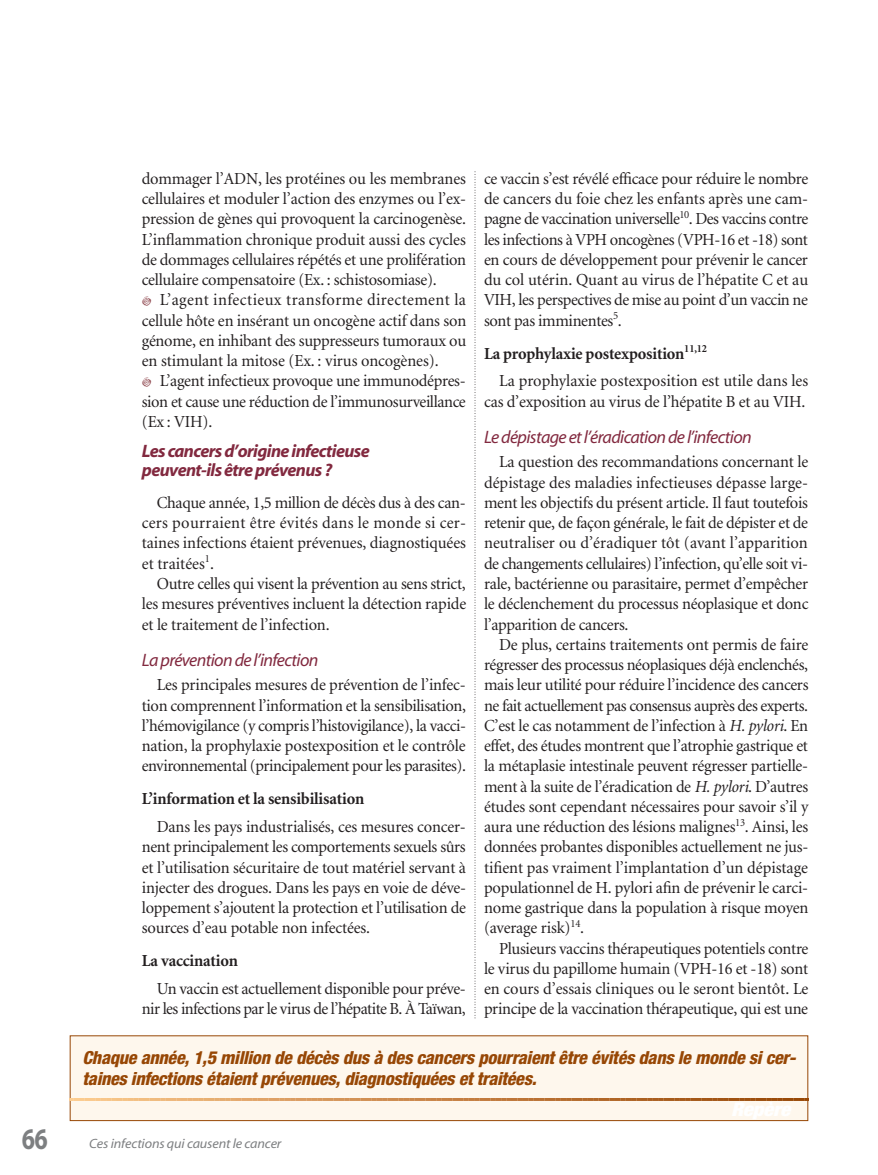
<style>
.page{position:relative;width:878px;height:1175px;background:#fff}
.page>*{position:absolute;margin:0;border:0;box-sizing:border-box;transform-origin:0 0}
.t1{font:700 30px "Myriad";color:#7d7f81;scale:.8 1}
.t2{font:italic 800 condensed 18px/21.8px "Helvetica Neue";letter-spacing:-.015em;color:#974705}
.t3{font:italic 18px "Myriad";letter-spacing:-.035em;color:#82293f}
.t4{font:italic 700 18px/19.5px "Myriad";letter-spacing:-.035em;color:#82293f}
.t5{font:16.8px/20.2px "Minion";letter-spacing:-.015em;color:#231f20;text-align:justify}
.t6{font:16.8px/27.8px "Minion";letter-spacing:.005em;color:#231f20}
.t7{font:700 16.8px "Minion";letter-spacing:-.01em;color:#231f20}
.t8{font:italic 13.5px "Myriad";letter-spacing:-.01em;color:#7d7f81;scale:1.05 1}
.s1{font-weight:700}
.s2{font-style:italic}
</style>
<div class="page">
<svg style="left:474px;top:172px;width:1px;height:847px"></svg>
<div style="left:70px;top:1035px;width:737px;height:85px;background:#fef7ed"></div>
<svg style="left:70px;top:1098px;width:23px;height:22px"></svg>
<hr style="left:97px;top:1098px;width:2px;height:22px;background:#f9c78a">
<svg style="left:103px;top:1098px;width:109px;height:3px"></svg>
<hr style="left:216px;top:1098px;width:2px;height:22px;background:#e6ae71">
<svg style="left:222px;top:1098px;width:109px;height:3px"></svg>
<hr style="left:335px;top:1098px;width:2px;height:22px;background:#d59559">
<svg style="left:341px;top:1098px;width:255px;height:3px"></svg>
<hr style="left:600px;top:1098px;width:2px;height:22px;background:#b16728">
<svg style="left:606px;top:1098px;width:109px;height:3px"></svg>
<hr style="left:719px;top:1098px;width:2px;height:22px;background:#a25414">
<svg style="left:725px;top:1098px;width:82px;height:3px"></svg>
<p class="t5" style="left:484px;top:170px;width:326px">ce vaccin s’est révélé efficace pour réduire le nombre de cancers du foie chez les enfants après une cam&shy;pagne de vaccination universelle<sup>10</sup>. Des vaccins contre les infections à VPH oncogènes (VPH-16 et -18) sont en cours de développement pour prévenir le cancer du col utérin. Quant au virus de l’hépatite C et au VIH, les perspectives de mise au point d’un vaccin ne sont pas imminentes<sup>5</sup>.</p>
<p class="t6" style="left:499px;top:341px;width:311px;text-indent:-15px"><span class="s1">La prophylaxie postexposition</span><sup>11,12<br></sup>La prophylaxie postexposition est utile dans les</p>
<p class="t5" style="left:484px;top:392px;width:323px">cas d’exposition au virus de l’hépatite B et au VIH.</p>
<p class="t3" style="left:484px;top:430px;width:269px">Le dépistage et l’éradication de l’infection</p>
<p class="t5" style="left:484px;top:453px;width:326px;text-indent:15px">La question des recommandations concernant le dépistage des maladies infectieuses dépasse large&shy;ment les objectifs du présent article. Il faut toutefois retenir que, de façon générale, le fait de dépister et de neutraliser ou d’éradiquer tôt (avant l’apparition de changements cellulaires) l’infection, qu’elle soit vi&shy;rale, bactérienne ou parasitaire, permet d’empêcher le déclenchement du processus néoplasique et donc l’apparition de cancers.</p>
<p class="t5" style="left:484px;top:635px;width:326px;text-indent:15px">De plus, certains traitements ont permis de faire régresser des processus néoplasiques déjà enclenchés, mais leur utilité pour réduire l’incidence des cancers ne fait actuellement pas consensus auprès des experts.<br>C’est le cas notamment de l’infection à <span class="s2">H. pylori</span>. En effet, des études montrent que l’atrophie gastrique et la métaplasie intestinale peuvent régresser partielle&shy;ment à la suite de l’éradication de <span class="s2">H. pylori</span>. D’autres études sont cependant nécessaires pour savoir s’il y aura une réduction des lésions malignes<sup>13</sup>. Ainsi, les données probantes disponibles actuellement ne jus&shy;tifient pas vraiment l’implantation d’un dépistage populationnel de H. pylori afin de prévenir le carci&shy;nome gastrique dans la population à risque moyen (average risk)<sup>14</sup>.</p>
<p class="t5" style="left:484px;top:939px;width:326px;text-indent:15px">Plusieurs vaccins thérapeutiques potentiels contre le virus du papillome humain (VPH-16 et -18) sont en cours d’essais cliniques ou le seront bientôt. Le principe de la vaccination thérapeutique, qui est une</p>
<p class="t2" style="left:82px;top:1047px;width:715px">Chaque année, 1,5 million de décès dus à des cancers pourraient être évités dans le monde si cer&shy;taines infections étaient prévenues, diagnostiquées et traitées.</p>
<p class="t5" style="left:142px;top:170px;width:326px">dommager l’ADN, les protéines ou les membranes cellulaires et moduler l’action des enzymes ou l’ex&shy;pression de gènes qui provoquent la carcinogenèse.<br>L’inflammation chronique produit aussi des cycles de dommages cellulaires répétés et une prolifération cellulaire compensatoire (Ex. : schistosomiase).</p>
<p class="t5" style="left:142px;top:291px;width:326px;text-indent:18px">L’agent infectieux transforme directement la cellule hôte en insérant un oncogène actif dans son génome, en inhibant des suppresseurs tumoraux ou en stimulant la mitose (Ex. : virus oncogènes).</p>
<p class="t5" style="left:142px;top:372px;width:325px;text-indent:18px">L’agent infectieux provoque une immunodépres&shy;sion et cause une réduction de l’immunosurveillance (Ex : VIH).</p>
<p class="t4" style="left:142px;top:443px;width:229px">Les cancers d’origine infectieuse peuvent-ils être prévenus ?</p>
<p class="t5" style="left:142px;top:494px;width:326px;text-indent:15px">Chaque année, 1,5 million de décès dus à des can&shy;cers pourraient être évités dans le monde si cer&shy;taines infections étaient prévenues, diagnostiquées et traitées<sup>1</sup>.</p>
<p class="t5" style="left:142px;top:575px;width:326px;text-indent:15px">Outre celles qui visent la prévention au sens strict, les mesures préventives incluent la détection rapide et le traitement de l’infection.</p>
<p class="t3" style="left:142px;top:652px;width:178px">La prévention de l’infection</p>
<p class="t5" style="left:142px;top:676px;width:326px;text-indent:15px">Les principales mesures de prévention de l’infec&shy;tion comprennent l’information et la sensibilisation, l’hémovigilance (y compris l’histovigilance), la vacci&shy;nation, la prophylaxie postexposition et le contrôle environnemental (principalement pour les parasites).</p>
<p class="t7" style="left:142px;top:792px;width:224px">L’information et la sensibilisation</p>
<p class="t5" style="left:142px;top:818px;width:326px;text-indent:15px">Dans les pays industrialisés, ces mesures concer&shy;nent principalement les comportements sexuels sûrs et l’utilisation sécuritaire de tout matériel servant à injecter des drogues. Dans les pays en voie de déve&shy;loppement s’ajoutent la protection et l’utilisation de sources d’eau potable non infectées.</p>
<p class="t7" style="left:142px;top:954px;width:98px">La vaccination</p>
<p class="t5" style="left:142px;top:980px;width:325px;text-align:right">Un vaccin est actuellement disponible pour préve&shy;nir les infections par le virus de l’hépatite B. À Taïwan,</p>
<h1 class="t1" style="left:22px;top:1127px;width:34px">66</h1>
<p class="t8" style="left:89px;top:1138px;width:184px">Ces infections qui causent le cancer</p>
</div>
